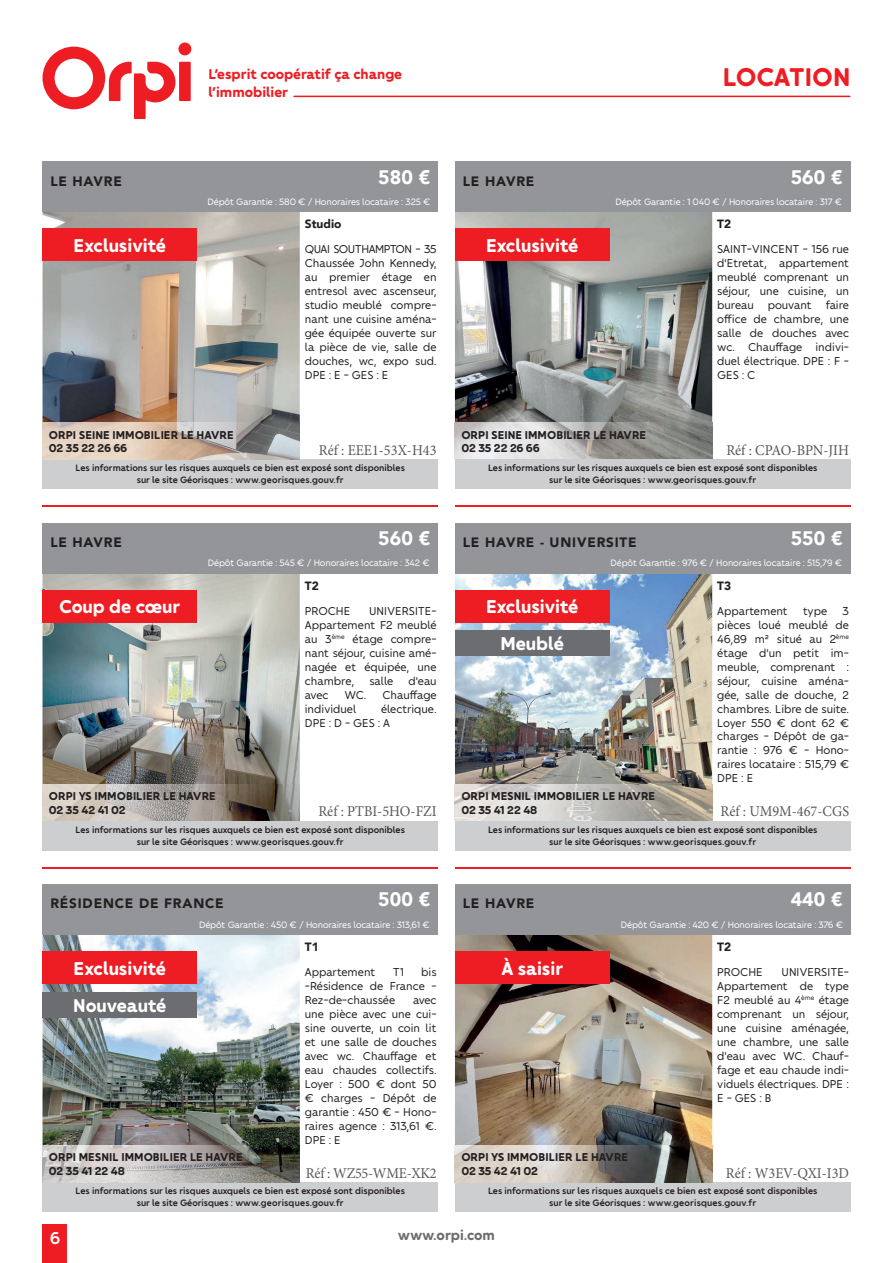
<style>
.page{position:relative;width:893px;height:1263px;background:#fff}
.page>*{position:absolute;margin:0;border:0;box-sizing:border-box;transform-origin:0 0}
.t1{font:700 27px "Orpi";color:#ee1d23}
.t2{font:700 19.5px "Orpi";color:#fff}
.t3{font:900 19.5px "Avenir";color:#fff}
.t4{font:500 18px "Orpi";color:#fff}
.t5{font:15px "Minion Pro";color:#57585a;scale:.95 1}
.t6{font:700 15px "Orpi";color:#ee1d23}
.t7{font:15px "Minion Pro";letter-spacing:-.02em;color:#57585a;scale:.95 1}
.t8{font:700 15px "Orpi";color:#6c6d70}
.t9{font:900 13.5px "Avenir LT Std";letter-spacing:.06em;color:#231f20}
.t10{font:12px/14px "Orpi";color:#231f20;text-align:justify}
.t11{font:700 12px/13.5px "Orpi";color:#231f20}
.t12{font:900 12px "Avenir";color:#231f20}
.t13{font:500 9.75px/11.7px "Orpi";color:#231f20;text-align:center}
.t14{font:9.75px "Orpi";letter-spacing:-.01em;color:#fff}
</style>
<div class="page">
<div style="left:43px;top:1225px;width:24px;height:38px;background:#ee1d23"></div>
<hr style="left:293px;top:96px;width:557px;height:1px;background:#ee1d23">
<div style="left:178px;top:43px;width:13px;height:12px;background:#ee1d23;border-radius:50%"></div>
<div style="left:179px;top:62px;width:12px;height:39px;background:#ee1d23"></div>
<svg style="left:43px;top:47px;width:132px;height:72px"></svg>
<img style="left:455px;top:212px;width:257px;height:211px">
<div style="left:455px;top:162px;width:395px;height:50px;background:#939598"></div>
<div style="left:455px;top:228px;width:154px;height:33px;background:#ee1d23"></div>
<img style="left:455px;top:423px;width:257px;height:36px">
<hr style="left:43px;top:505px;width:395px;height:2px;background:#ee1d23">
<hr style="left:455px;top:505px;width:395px;height:2px;background:#ee1d23">
<div style="left:43px;top:459px;width:395px;height:30px;background:#cdced0"></div>
<div style="left:455px;top:459px;width:395px;height:30px;background:#cdced0"></div>
<hr style="left:43px;top:867px;width:395px;height:1px;background:#ee1d23">
<hr style="left:455px;top:867px;width:395px;height:1px;background:#ee1d23">
<div style="left:43px;top:821px;width:395px;height:29px;background:#cdced0"></div>
<div style="left:455px;top:821px;width:395px;height:29px;background:#cdced0"></div>
<div style="left:43px;top:1182px;width:395px;height:30px;background:#cdced0"></div>
<div style="left:455px;top:1182px;width:395px;height:30px;background:#cdced0"></div>
<img style="left:455px;top:935px;width:257px;height:210px">
<div style="left:455px;top:884px;width:395px;height:51px;background:#939598"></div>
<div style="left:455px;top:951px;width:154px;height:33px;background:#ee1d23"></div>
<img style="left:455px;top:1145px;width:257px;height:37px">
<img style="left:43px;top:574px;width:257px;height:210px">
<div style="left:43px;top:523px;width:395px;height:51px;background:#939598"></div>
<div style="left:43px;top:590px;width:154px;height:33px;background:#ee1d23"></div>
<svg style="left:43px;top:820px;width:257px;height:1px"></svg>
<img style="left:43px;top:784px;width:257px;height:36px">
<img style="left:455px;top:574px;width:257px;height:210px">
<div style="left:455px;top:523px;width:395px;height:51px;background:#939598"></div>
<div style="left:455px;top:590px;width:154px;height:33px;background:#ee1d23"></div>
<svg style="left:455px;top:820px;width:257px;height:1px"></svg>
<img style="left:455px;top:784px;width:257px;height:36px">
<div style="left:455px;top:630px;width:154px;height:25px;background:#6c6d70"></div>
<img style="left:43px;top:935px;width:257px;height:210px">
<div style="left:43px;top:884px;width:395px;height:51px;background:#939598"></div>
<div style="left:43px;top:951px;width:154px;height:33px;background:#ee1d23"></div>
<img style="left:43px;top:1145px;width:257px;height:37px">
<div style="left:43px;top:992px;width:154px;height:25px;background:#6c6d70"></div>
<img style="left:43px;top:212px;width:257px;height:211px">
<div style="left:43px;top:162px;width:395px;height:50px;background:#939598"></div>
<div style="left:43px;top:228px;width:154px;height:33px;background:#ee1d23"></div>
<img style="left:43px;top:423px;width:257px;height:36px">
<p class="t6" style="left:208px;top:65px;width:195px">L’esprit coopératif ça change</p>
<h1 class="t1" style="left:723px;top:62px;width:129px">LOCATION</h1>
<p class="t6" style="left:208px;top:83px;width:81px">l’immobilier</p>
<p class="t9" style="left:50px;top:173px;width:73px">LE HAVRE</p>
<h2 class="t3" style="left:378px;top:160px;width:53px">580 €</h2>
<p class="t12" style="left:305px;top:214px;width:38px">Studio</p>
<p class="t10" style="left:305px;top:242px;width:133px">QUAI SOUTHAMPTON - 35<br>Chaussée John Kennedy, au premier étage en entresol avec ascenseur, studio meublé compre&shy;nant une cuisine aména&shy;gée équipée ouverte sur la pièce de vie, salle de douches, wc, expo sud.<br>DPE : E - GES : E</p>
<p class="t14" style="left:208px;top:196px;width:224px">Dépôt Garantie : 580 € / Honoraires locataire : 325 €</p>
<h2 class="t2" style="left:74px;top:234px;width:94px">Exclusivité</h2>
<p class="t9" style="left:463px;top:173px;width:73px">LE HAVRE</p>
<h2 class="t3" style="left:791px;top:160px;width:53px">560 €</h2>
<p class="t12" style="left:717px;top:214px;width:15px">T2</p>
<p class="t10" style="left:717px;top:242px;width:133px">SAINT-VINCENT - 156 rue d'Etretat, appartement meublé comprenant un séjour, une cuisine, un bureau pouvant faire office de chambre, une salle de douches avec wc. Chauffage indivi&shy;duel électrique. DPE : F - GES : C</p>
<p class="t14" style="left:615px;top:196px;width:228px">Dépôt Garantie : 1 040 € / Honoraires locataire : 317 €</p>
<h2 class="t2" style="left:486px;top:234px;width:94px">Exclusivité</h2>
<p class="t11" style="left:49px;top:428px;width:186px">ORPI SEINE IMMOBILIER LE HAVRE<br>02 35 22 26 66</p>
<p class="t5" style="left:319px;top:440px;width:125px">Réf : EEE1-53X-H43</p>
<p class="t11" style="left:461px;top:428px;width:186px">ORPI SEINE IMMOBILIER LE HAVRE<br>02 35 22 26 66</p>
<p class="t5" style="left:726px;top:440px;width:131px">Réf : CPAO-BPN-JIH</p>
<p class="t13" style="left:76px;top:462px;width:331px">Les informations sur les risques auxquels ce bien est exposé sont disponibles sur le site Géorisques : www.georisques.gouv.fr</p>
<p class="t13" style="left:488px;top:462px;width:331px">Les informations sur les risques auxquels ce bien est exposé sont disponibles sur le site Géorisques : www.georisques.gouv.fr</p>
<p class="t9" style="left:50px;top:534px;width:73px">LE HAVRE</p>
<h2 class="t3" style="left:378px;top:522px;width:53px">560 €</h2>
<p class="t12" style="left:305px;top:575px;width:15px">T2</p>
<p class="t10" style="left:305px;top:604px;width:47px">PROCHE</p>
<p class="t14" style="left:208px;top:557px;width:223px">Dépôt Garantie : 545 € / Honoraires locataire : 342 €</p>
<h2 class="t2" style="left:59px;top:596px;width:122px">Coup de cœur</h2>
<p class="t10" style="left:305px;top:604px;width:133px;text-indent:64px">UNIVERSITE-Appartement F2 meublé au 3<sup>ème</sup> étage compre&shy;nant séjour, cuisine amé&shy;nagée et équipée, une chambre,</p>
<p class="t10" style="left:369px;top:674px;width:25px">salle</p>
<p class="t10" style="left:408px;top:674px;width:30px">d'eau</p>
<p class="t11" style="left:49px;top:789px;width:169px">ORPI YS IMMOBILIER LE HAVRE<br>02 35 42 41 02</p>
<p class="t10" style="left:305px;top:688px;width:133px;text-indent:40px">WC. Chauffage individuel</p>
<p class="t10" style="left:305px;top:688px;width:25px">avec</p>
<p class="t10" style="left:305px;top:701px;width:133px;text-indent:76px">électrique.<br>DPE : D - GES : A</p>
<p class="t5" style="left:318px;top:801px;width:126px">Réf : PTBI-5HO-FZI</p>
<p class="t9" style="left:463px;top:534px;width:175px">LE HAVRE - UNIVERSITE</p>
<h2 class="t3" style="left:791px;top:522px;width:53px">550 €</h2>
<p class="t12" style="left:717px;top:575px;width:15px">T3</p>
<p class="t10" style="left:717px;top:604px;width:72px">Appartement</p>
<p class="t10" style="left:803px;top:604px;width:25px">type</p>
<p class="t14" style="left:610px;top:557px;width:233px">Dépôt Garantie : 976 € / Honoraires locataire : 515,79 €</p>
<h2 class="t2" style="left:486px;top:596px;width:94px">Exclusivité</h2>
<p class="t10" style="left:717px;top:604px;width:133px;text-indent:125px">3 pièces loué meublé de 46,89 m² situé au 2<sup>ème </sup>étage d'un petit im&shy;meuble, comprenant : séjour, cuisine aména&shy;gée, salle de douche, 2 chambres. Libre de suite.<br>Loyer 550 € dont 62 € charges - Dépôt de ga&shy;rantie : 976 € - Hono&shy;raires locataire : 515,79 € DPE : E</p>
<p class="t5" style="left:720px;top:801px;width:137px">Réf : UM9M-467-CGS</p>
<h2 class="t2" style="left:500px;top:632px;width:65px">Meublé</h2>
<p class="t11" style="left:461px;top:789px;width:196px">ORPI MESNIL IMMOBILIER LE HAVRE<br>02 35 41 22 48</p>
<p class="t13" style="left:76px;top:824px;width:331px">Les informations sur les risques auxquels ce bien est exposé sont disponibles sur le site Géorisques : www.georisques.gouv.fr</p>
<p class="t13" style="left:488px;top:824px;width:331px">Les informations sur les risques auxquels ce bien est exposé sont disponibles sur le site Géorisques : www.georisques.gouv.fr</p>
<p class="t9" style="left:50px;top:895px;width:175px">RÉSIDENCE DE FRANCE</p>
<h2 class="t3" style="left:378px;top:883px;width:53px">500 €</h2>
<p class="t12" style="left:305px;top:937px;width:15px">T1</p>
<p class="t10" style="left:305px;top:965px;width:72px">Appartement</p>
<p class="t10" style="left:393px;top:965px;width:13px">T1</p>
<p class="t14" style="left:199px;top:919px;width:232px">Dépôt Garantie : 450 € / Honoraires locataire : 313,61 €</p>
<h2 class="t2" style="left:74px;top:957px;width:94px">Exclusivité</h2>
<p class="t10" style="left:305px;top:965px;width:133px;text-indent:116px">bis -Résidence de France - Rez-de-chaussée</p>
<h2 class="t2" style="left:73px;top:994px;width:95px">Nouveauté</h2>
<p class="t10" style="left:305px;top:993px;width:133px;text-indent:108px">avec une pièce avec une cui&shy;sine ouverte, un coin lit et une salle de douches avec wc. Chauffage et eau chaudes collectifs.<br>Loyer : 500 € dont 50 € charges - Dépôt de garantie : 450 € - Hono&shy;raires agence : 313,61 €.<br>DPE : E</p>
<p class="t7" style="left:306px;top:1163px;width:139px">Réf : WZ55-WME-XK2</p>
<p class="t11" style="left:49px;top:1151px;width:196px">ORPI MESNIL IMMOBILIER LE HAVRE<br>02 35 41 22 48</p>
<p class="t9" style="left:463px;top:895px;width:73px">LE HAVRE</p>
<h2 class="t3" style="left:791px;top:883px;width:53px">440 €</h2>
<p class="t12" style="left:717px;top:937px;width:15px">T2</p>
<p class="t10" style="left:717px;top:965px;width:47px">PROCHE</p>
<p class="t14" style="left:621px;top:919px;width:224px">Dépôt Garantie : 420 € / Honoraires locataire : 376 €</p>
<h2 class="t2" style="left:501px;top:957px;width:63px">À saisir</h2>
<p class="t10" style="left:717px;top:965px;width:133px;text-indent:64px">UNIVERSITE-Appartement de type F2 meublé au 4<sup>ème</sup> étage comprenant un séjour, une cuisine aménagée, une chambre, une salle d'eau avec WC. Chauf&shy;fage et eau chaude indi&shy;viduels électriques. DPE :<br>E - GES : B</p>
<p class="t11" style="left:461px;top:1151px;width:169px">ORPI YS IMMOBILIER LE HAVRE<br>02 35 42 41 02</p>
<p class="t5" style="left:726px;top:1163px;width:131px">Réf : W3EV-QXI-I3D</p>
<p class="t13" style="left:76px;top:1185px;width:331px">Les informations sur les risques auxquels ce bien est exposé sont disponibles sur le site Géorisques : www.georisques.gouv.fr</p>
<p class="t13" style="left:488px;top:1185px;width:331px">Les informations sur les risques auxquels ce bien est exposé sont disponibles sur le site Géorisques : www.georisques.gouv.fr</p>
<h3 class="t4" style="left:50px;top:1228px;width:12px">6</h3>
<p class="t8" style="left:398px;top:1226px;width:99px">www.orpi.com</p>
</div>
